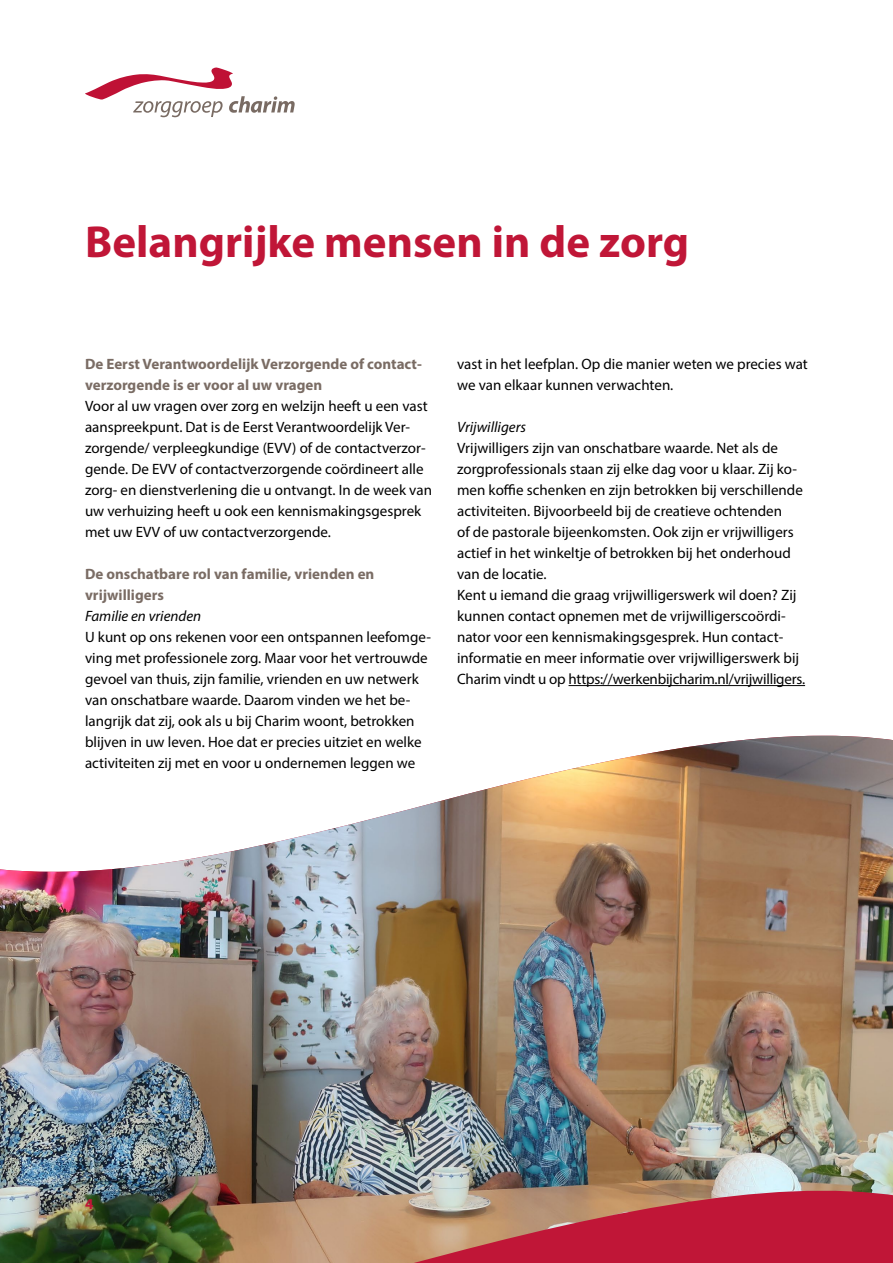
<style>
.page{position:relative;width:893px;height:1263px;background:#fff}
.page>*{position:absolute;margin:0;border:0;box-sizing:border-box;transform-origin:0 0}
.t1{font:700 45px "Myriad Pro";color:#c01637}
.t2{font:15px/21px "Myriad Pro";color:#000}
.t3{font:700 15px/21px "Myriad Pro";color:#7a6c64}
.t4{font:italic 15px "Myriad Pro";color:#000}
.t5{font:700 15px "Myriad Pro";color:#c01637}
</style>
<div class="page">
<img style="left:0;top:736px;width:893px;height:435px">
<hr style="left:569px;top:685px;width:236px;height:1px;background:#000">
<svg style="left:85px;top:68px;width:210px;height:49px"></svg>
<img style="left:0;top:1171px;width:893px;height:92px">
<h1 class="t1" style="left:85px;top:212px;width:606px">Belangrijke mensen in de zorg</h1>
<p class="t3" style="left:85px;top:353px;width:338px">De Eerst Verantwoordelijk Verzorgende of contact&shy;verzorgende is er voor al uw vragen</p>
<p class="t2" style="left:85px;top:395px;width:348px">Voor al uw vragen over zorg en welzijn heeft u een vast aanspreekpunt. Dat is de Eerst Verantwoordelijk Ver&shy;zorgende/ verpleegkundige (EVV) of de contactverzor&shy;gende. De EVV of contactverzorgende coördineert alle zorg- en dienstverlening die u ontvangt. In de week van uw verhuizing heeft u ook een kennismakingsgesprek met uw EVV of uw contactverzorgende.</p>
<p class="t3" style="left:85px;top:563px;width:291px">De onschatbare rol van familie, vrienden en vrijwilligers</p>
<p class="t4" style="left:85px;top:607px;width:118px">Familie en vrienden</p>
<p class="t2" style="left:85px;top:626px;width:347px">U kunt op ons rekenen voor een ontspannen leefomge&shy;ving met professionele zorg. Maar voor het vertrouwde gevoel van thuis, zijn familie, vrienden en uw netwerk van onschatbare waarde. Daarom vinden we het be&shy;langrijk dat zij, ook als u bij Charim woont, betrokken blijven in uw leven. Hoe dat er precies uitziet en welke activiteiten zij met en voor u ondernemen leggen we</p>
<p class="t2" style="left:457px;top:353px;width:352px">vast in het leefplan. Op die manier weten we precies wat we van elkaar kunnen verwachten.</p>
<p class="t4" style="left:457px;top:418px;width:70px">Vrijwilligers</p>
<p class="t2" style="left:457px;top:437px;width:349px">Vrijwilligers zijn van onschatbare waarde. Net als de zorgprofessionals staan zij elke dag voor u klaar. Zij ko&shy;men koffie schenken en zijn betrokken bij verschillende activiteiten. Bijvoorbeeld bij de creatieve ochtenden<br>of de pastorale bijeenkomsten. Ook zijn er vrijwilligers actief in het winkeltje of betrokken bij het onderhoud van de locatie.<br>Kent u iemand die graag vrijwilligerswerk wil doen? Zij kunnen contact opnemen met de vrijwilligerscoördi&shy;nator voor een kennismakingsgesprek. Hun contact&shy;informatie en meer informatie over vrijwilligerswerk bij Charim vindt u op https://werkenbijcharim.nl/vrijwilligers.</p>
<p class="t5" style="left:85px;top:1194px;width:10px">4</p>
</div>
